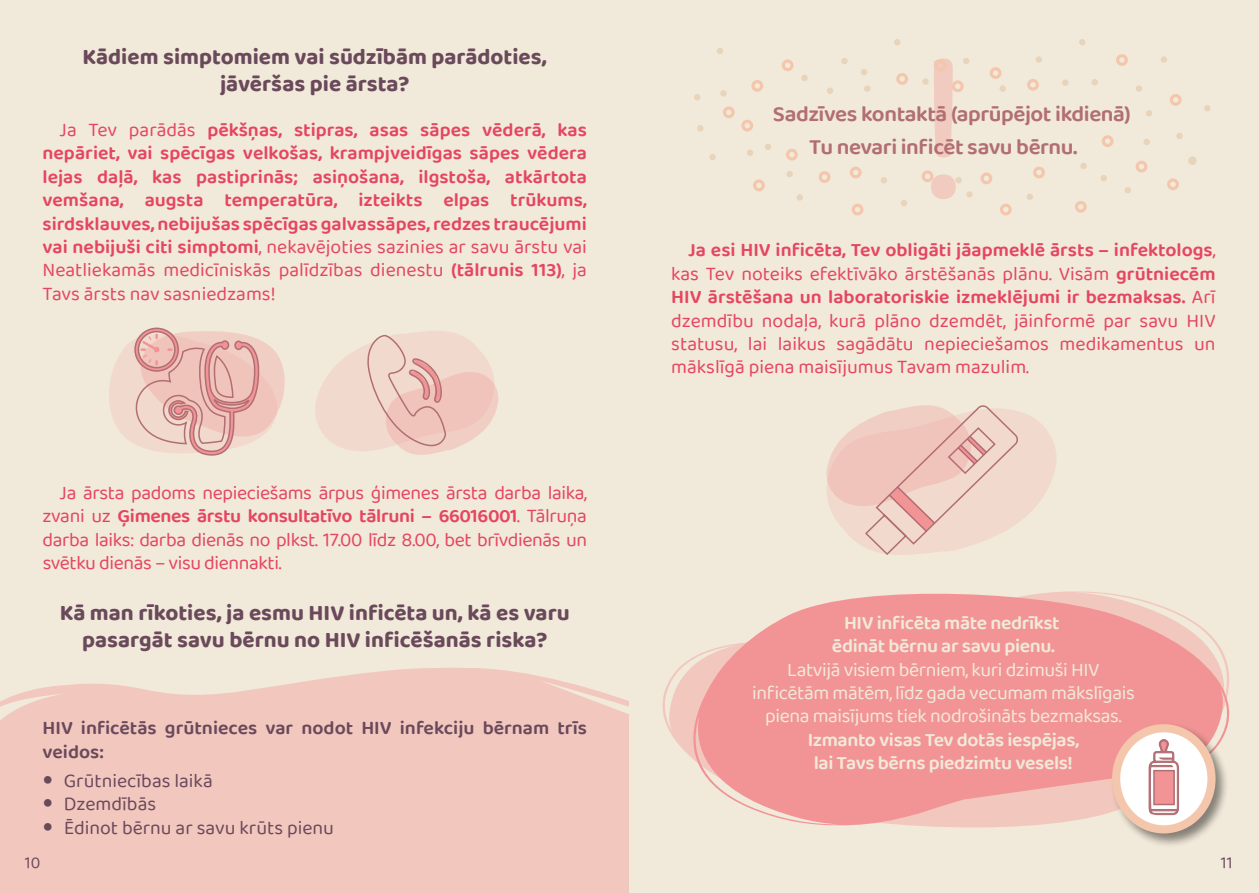
<style>
.page{position:relative;width:1259px;height:893px;background:#f1e9d9}
.page>*{position:absolute;margin:0;border:0;box-sizing:border-box;transform-origin:0 0}
.t1{font:700 22.5px/27px "Baloo Paaji 2";color:#6a495b;text-align:center}
.t2{font:600 22.5px/33px "Baloo Paaji 2";letter-spacing:-.02em;color:#b16e73}
.t3{font:19.5px/23.4px "Baloo Paaji 2";letter-spacing:-.015em;color:#e54560;text-align:justify}
.t4{font:600 19.5px/23.4px "Baloo Paaji 2";color:#e54560;text-align:justify}
.t5{font:19.5px/23.4px "Baloo Paaji 2";letter-spacing:-.02em;color:#f1e9d9;text-align:center}
.t6{font:600 19.5px/23.4px "Baloo Paaji 2";letter-spacing:-.02em;color:#f1e9d9;text-align:right}
.t7{font:600 19.5px/23.4px "Baloo Paaji 2";color:#6a495b}
.t8{font:19.5px/23.4px "Baloo Paaji 2";color:#6a495b}
.t9{font:16.5px "Baloo Paaji 2";color:#6a495b}
.s1{font-weight:400}
.s2{font-weight:600}
</style>
<div class="page">
<div style="left:0;top:668px;width:629px;height:225px;background:#f1c7be"></div>
<svg style="left:753px;top:179px;width:12px;height:12px"></svg>
<svg style="left:751px;top:80px;width:12px;height:12px"></svg>
<svg style="left:782px;top:59px;width:11px;height:12px"></svg>
<svg style="left:786px;top:149px;width:12px;height:12px"></svg>
<svg style="left:851px;top:204px;width:12px;height:11px"></svg>
<svg style="left:741px;top:120px;width:12px;height:12px"></svg>
<svg style="left:896px;top:73px;width:12px;height:12px"></svg>
<svg style="left:1101px;top:135px;width:12px;height:12px"></svg>
<svg style="left:723px;top:106px;width:12px;height:12px"></svg>
<svg style="left:1075px;top:201px;width:11px;height:12px"></svg>
<svg style="left:1033px;top:167px;width:12px;height:11px"></svg>
<svg style="left:1116px;top:54px;width:11px;height:12px"></svg>
<svg style="left:990px;top:67px;width:11px;height:12px"></svg>
<svg style="left:818px;top:171px;width:12px;height:12px"></svg>
<svg style="left:1027px;top:79px;width:12px;height:12px"></svg>
<svg style="left:1135px;top:161px;width:12px;height:11px"></svg>
<svg style="left:1167px;top:178px;width:12px;height:12px"></svg>
<svg style="left:1170px;top:94px;width:11px;height:12px"></svg>
<svg style="left:1000px;top:204px;width:11px;height:11px"></svg>
<svg style="left:980px;top:172px;width:12px;height:12px"></svg>
<svg style="left:850px;top:167px;width:11px;height:11px"></svg>
<div style="left:1188px;top:156px;width:8px;height:9px;background:#e8d4bb;border-radius:50%"></div>
<div style="left:1091px;top:79px;width:7px;height:6px;background:#e8d4bb;border-radius:50%"></div>
<div style="left:1035px;top:56px;width:7px;height:7px;background:#e8d4bb;border-radius:50%"></div>
<svg style="left:1079px;top:39px;width:6px;height:6px"></svg>
<div style="left:1160px;top:56px;width:7px;height:7px;background:#e8d4bb;border-radius:50%"></div>
<div style="left:1135px;top:85px;width:7px;height:7px;background:#e8d4bb;border-radius:50%"></div>
<svg style="left:894px;top:39px;width:6px;height:6px"></svg>
<svg style="left:861px;top:69px;width:6px;height:6px"></svg>
<div style="left:720px;top:90px;width:6px;height:7px;background:#e8d4bb;border-radius:50%"></div>
<div style="left:716px;top:48px;width:7px;height:6px;background:#e8d4bb;border-radius:50%"></div>
<div style="left:697px;top:125px;width:6px;height:7px;background:#e8d4bb;border-radius:50%"></div>
<div style="left:1062px;top:79px;width:6px;height:7px;background:#e8d4bb;border-radius:50%"></div>
<div style="left:999px;top:85px;width:7px;height:7px;background:#e8d4bb;border-radius:50%"></div>
<svg style="left:841px;top:58px;width:6px;height:6px"></svg>
<div style="left:864px;top:85px;width:6px;height:7px;background:#e8d4bb;border-radius:50%"></div>
<svg style="left:801px;top:75px;width:6px;height:6px"></svg>
<svg style="left:827px;top:88px;width:6px;height:6px"></svg>
<svg style="left:694px;top:94px;width:6px;height:6px"></svg>
<svg style="left:747px;top:150px;width:6px;height:6px"></svg>
<svg style="left:765px;top:144px;width:6px;height:6px"></svg>
<svg style="left:1176px;top:133px;width:6px;height:6px"></svg>
<div style="left:786px;top:171px;width:7px;height:6px;background:#e8d4bb;border-radius:50%"></div>
<div style="left:709px;top:154px;width:7px;height:6px;background:#e8d4bb;border-radius:50%"></div>
<div style="left:796px;top:194px;width:7px;height:7px;background:#e8d4bb;border-radius:50%"></div>
<div style="left:1145px;top:110px;width:7px;height:6px;background:#e8d4bb;border-radius:50%"></div>
<div style="left:880px;top:177px;width:7px;height:6px;background:#e8d4bb;border-radius:50%"></div>
<svg style="left:901px;top:200px;width:6px;height:6px"></svg>
<div style="left:966px;top:191px;width:6px;height:7px;background:#e8d4bb;border-radius:50%"></div>
<svg style="left:921px;top:58px;width:48px;height:141px"></svg>
<div style="left:1143px;top:139px;width:7px;height:6px;background:#e8d4bb;border-radius:50%"></div>
<div style="left:1026px;top:194px;width:7px;height:6px;background:#e8d4bb;border-radius:50%"></div>
<svg style="left:1080px;top:163px;width:6px;height:6px"></svg>
<div style="left:1100px;top:175px;width:7px;height:6px;background:#e8d4bb;border-radius:50%"></div>
<div style="left:1124px;top:187px;width:7px;height:6px;background:#e8d4bb;border-radius:50%"></div>
<svg style="left:1204px;top:105px;width:6px;height:6px"></svg>
<svg style="left:315px;top:331px;width:183px;height:124px"></svg>
<svg style="left:826px;top:405px;width:230px;height:150px"></svg>
<svg style="left:662px;top:659px;width:355px;height:169px"></svg>
<svg style="left:691px;top:591px;width:539px;height:235px;fill:#f29495"></svg>
<div style="left:1109px;top:722px;width:120px;height:126px;background:#000;opacity:.45"></div>
<svg style="left:1116px;top:728px;width:95px;height:101px;fill:#fff"></svg>
<div style="left:1112px;top:724px;width:103px;height:109px;border:8px solid #f4c6ac;border-radius:50%"></div>
<svg style="left:1148px;top:738px;width:31px;height:77px"></svg>
<div style="left:1153px;top:770px;width:21px;height:35px;background:#f29495;border:2px solid #b16e73"></div>
<svg style="left:539px;top:680px;width:90px;height:40px"></svg>
<svg style="left:109px;top:327px;width:176px;height:129px"></svg>
<svg style="left:44px;top:776px;width:8px;height:8px"></svg>
<svg style="left:44px;top:799px;width:8px;height:8px"></svg>
<svg style="left:44px;top:823px;width:8px;height:7px"></svg>
<p class="t1" style="left:83px;top:43px;width:466px">Kādiem simptomiem vai sūdzībām parādoties, jāvēršas pie ārsta?</p>
<p class="t4" style="left:43px;top:118px;width:546px;text-indent:17px"><span class="s1">Ja Tev parādās</span> pēkšņas, stipras, asas sāpes vēderā, kas nepāriet, vai spēcīgas velkošas, krampjveidīgas sāpes vēdera lejas daļā, kas pastiprinās; asiņošana, ilgstoša, atkārtota vemšana, augsta temperatūra, izteikts elpas trūkums, sirdsklauves, nebijušas spēcīgas galvassāpes, redzes traucējumi vai nebijuši citi simptomi<span class="s1">, nekavējoties sazinies ar savu ārstu vai Neatliekamās medicīniskās palīdzības dienestu</span> (tālrunis 113)<span class="s1">, ja Tavs ārsts nav sasniedzams!</span></p>
<p class="t3" style="left:43px;top:481px;width:546px;text-indent:17px">Ja ārsta padoms nepieciešams ārpus ģimenes ārsta darba laika, zvani uz <span class="s2">Ģimenes ārstu konsultatīvo tālruni – 66016001</span>. Tālruņa darba laiks: darba dienās no plkst. 17.00 līdz 8.00, bet brīvdienās un svētku dienās – visu diennakti.</p>
<p class="t1" style="left:60px;top:598px;width:511px">Kā man rīkoties, ja esmu HIV inficēta un, kā es varu pasargāt savu bērnu no HIV inficēšanās riska?</p>
<p class="t7" style="left:43px;top:716px;width:546px">HIV inficētās grūtnieces var nodot HIV infekciju bērnam trīs veidos:</p>
<p class="t8" style="left:64px;top:768px;width:272px">Grūtniecības laikā<br>Dzemdībās<br>Ēdinot bērnu ar savu krūts pienu</p>
<p class="t2" style="left:809px;top:97px;width:323px;text-indent:-36px">Sadzīves kontaktā (aprūpējot ikdienā)<br>Tu nevari inficēt savu bērnu.</p>
<p class="t3" style="left:671px;top:238px;width:546px;text-indent:17px"><span class="s2">Ja esi HIV inficēta, Tev obligāti jāapmeklē ārsts – infektologs</span>, kas Tev noteiks efektīvāko ārstēšanās plānu. Visām <span class="s2">grūtniecēm HIV ārstēšana un laboratoriskie izmeklējumi ir bezmaksas.</span> Arī dzemdību nodaļa, kurā plāno dzemdēt, jāinformē par savu HIV statusu, lai laikus sagādātu nepieciešamos medikamentus un mākslīgā piena maisījumus Tavam mazulim.</p>
<p class="t6" style="left:832px;top:610px;width:229px">HIV inficēta māte nedrīkst ēdināt bērnu ar savu pienu.</p>
<p class="t5" style="left:752px;top:657px;width:384px">Latvijā visiem bērniem, kuri dzimuši HIV inficētām mātēm, līdz gada vecumam mākslīgais piena maisījums tiek nodrošināts bezmaksas.</p>
<p class="t6" style="left:807px;top:727px;width:273px;text-align:center">Izmanto visas Tev dotās iespējas, lai Tavs bērns piedzimtu vesels!</p>
<p class="t9" style="left:25px;top:852px;width:17px">10</p>
<p class="t9" style="left:1220px;top:852px;width:13px">11</p>
</div>
